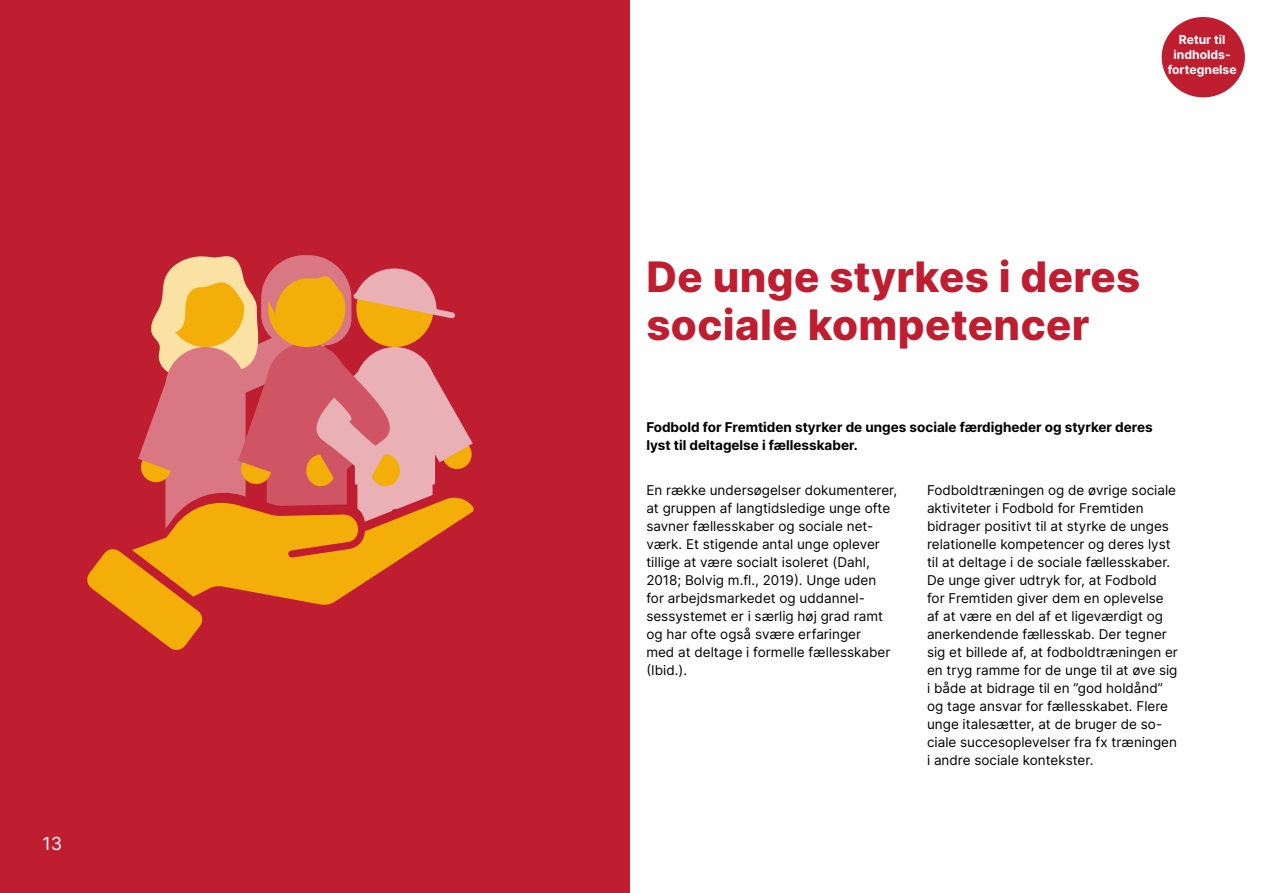
<style>
.page{position:relative;width:1263px;height:893px;background:#fff}
.page>*{position:absolute;margin:0;border:0;box-sizing:border-box;transform-origin:0 0}
.t1{font:800 42px/48px "Inter";letter-spacing:.01em;color:#bf1d30}
.t2{font:18px "Inter";color:#fff}
.t3{font:13.5px/18px "Inter";color:#000}
.t4{font:700 13.5px/18px "Inter";color:#000}
.t5{font:700 12.15px/14.5px "Inter";color:#fff;text-align:center}
</style>
<div class="page">
<div style="left:0;top:0;width:629px;height:893px;background:#bf1d30"></div>
<svg style="left:87px;top:255px;width:387px;height:395px"></svg>
<div style="left:1162px;top:17px;width:83px;height:80px;background:#bf1d30;border-radius:50%"></div>
<h2 class="t2" style="left:43px;top:831px;width:21px">13</h2>
<p class="t5" style="left:1168px;top:32px;width:71px">Retur til indholds&shy;fortegnelse</p>
<h1 class="t1" style="left:646px;top:251px;width:496px">De unge styrkes i deres sociale kompetencer</h1>
<p class="t4" style="left:646px;top:418px;width:508px">Fodbold for Fremtiden styrker de unges sociale færdigheder og styrker deres lyst til deltagelse i fællesskaber.</p>
<p class="t3" style="left:646px;top:481px;width:252px">En række undersøgelser dokumenterer, at gruppen af langtidsledige unge ofte savner fællesskaber og sociale net&shy;værk. Et stigende antal unge oplever tillige at være socialt isoleret (Dahl, 2018; Bolvig m.fl., 2019). Unge uden<br>for arbejdsmarkedet og uddannel&shy;sessystemet er i særlig høj grad ramt og har ofte også svære erfaringer<br>med at deltage i formelle fællesskaber (Ibid.).</p>
<p class="t3" style="left:927px;top:481px;width:252px">Fodboldtræningen og de øvrige sociale aktiviteter i Fodbold for Fremtiden bidrager positivt til at styrke de unges relationelle kompetencer og deres lyst til at deltage i de sociale fællesskaber.<br>De unge giver udtryk for, at Fodbold for Fremtiden giver dem en oplevelse af at være en del af et ligeværdigt og anerkendende fællesskab. Der tegner sig et billede af, at fodboldtræningen er en tryg ramme for de unge til at øve sig i både at bidrage til en ”god holdånd” og tage ansvar for fællesskabet. Flere unge italesætter, at de bruger de so&shy;ciale succesoplevelser fra fx træningen i andre sociale kontekster.</p>
</div>
